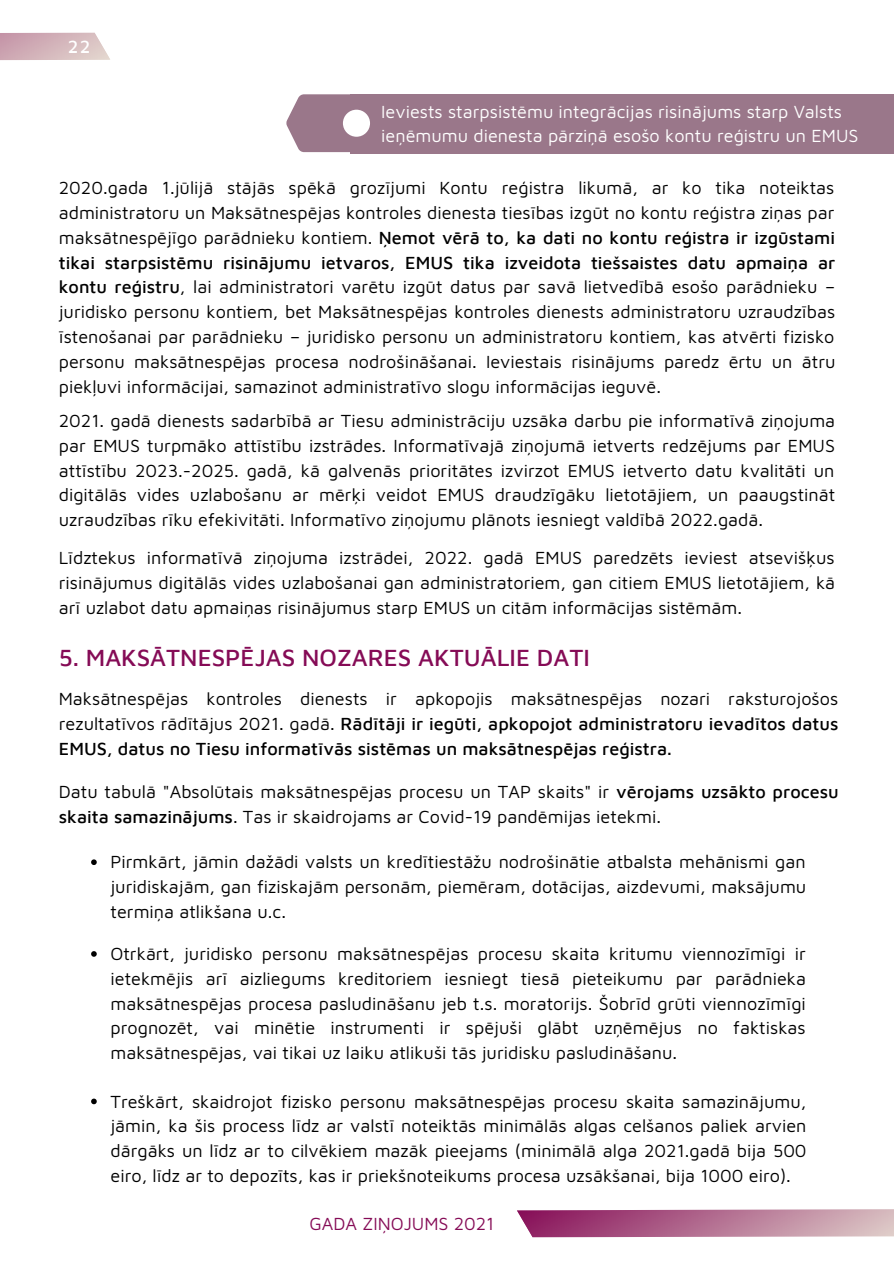
<style>
.page{position:relative;width:894px;height:1264px;background:#fff}
.page>*{position:absolute;margin:0;border:0;box-sizing:border-box;transform-origin:0 0}
.t1{font:500 24px "Maven Pro";color:#850b56}
.t2{font:18px/24.8px "Maven Pro";color:#000;text-align:justify}
.t3{font:500 18px/24.8px "Maven Pro";color:#000;text-align:justify}
.t4{font:18px/24.8px "Maven Pro";color:#fff}
.t5{font:18px "Maven Pro";color:#850b56}
.t6{font:500 18px "Maven Pro";color:#fff}
.s1{font-weight:500}
.s2{font-weight:400}
</style>
<div class="page">
<svg style="left:0;top:32px;width:110px;height:29px;background:#d8bdc2"></svg>
<svg style="left:517px;top:1209px;width:376px;height:29px;background:#b97a9a"></svg>
<div style="left:350px;top:94px;width:543px;height:59px;background:#9a778a"></div>
<svg style="left:286px;top:94px;width:71px;height:58px"></svg>
<div style="left:343px;top:110px;width:27px;height:27px;background:#fff;border-radius:50%"></div>
<svg style="left:91px;top:859px;width:6px;height:6px"></svg>
<svg style="left:91px;top:951px;width:6px;height:5px"></svg>
<svg style="left:91px;top:1098px;width:6px;height:6px"></svg>
<p class="t6" style="left:68px;top:36px;width:24px">22</p>
<p class="t4" style="left:381px;top:98px;width:478px">Ieviests starpsistēmu integrācijas risinājums starp Valsts ieņēmumu dienesta pārziņā esošo kontu reģistru un EMUS</p>
<p class="t2" style="left:59px;top:175px;width:778px">2020.gada 1.jūlijā stājās spēkā grozījumi Kontu reģistra likumā, ar ko tika noteiktas administratoru un Maksātnespējas kontroles dienesta tiesības izgūt no kontu reģistra ziņas par maksātnespējīgo parādnieku kontiem. <span class="s1">Ņemot vērā to, ka dati no kontu reģistra ir izgūstami tikai starpsistēmu risinājumu ietvaros, EMUS tika izveidota tiešsaistes datu apmaiņa ar kontu reģistru</span>, lai administratori varētu izgūt datus par savā lietvedībā esošo parādnieku – juridisko personu kontiem, bet Maksātnespējas kontroles dienests administratoru uzraudzības īstenošanai par parādnieku – juridisko personu un administratoru kontiem, kas atvērti fizisko personu maksātnespējas procesa nodrošināšanai. Ieviestais risinājums paredz ērtu un ātru piekļuvi informācijai, samazinot administratīvo slogu informācijas ieguvē.</p>
<p class="t2" style="left:59px;top:408px;width:777px">2021. gadā dienests sadarbībā ar Tiesu administrāciju uzsāka darbu pie informatīvā ziņojuma par EMUS turpmāko attīstību izstrādes. Informatīvajā ziņojumā ietverts redzējums par EMUS attīstību 2023.-2025. gadā, kā galvenās prioritātes izvirzot EMUS ietverto datu kvalitāti un digitālās vides uzlabošanu ar mērķi veidot EMUS draudzīgāku lietotājiem, un paaugstināt uzraudzības rīku efekivitāti. Informatīvo ziņojumu plānots iesniegt valdībā 2022.gadā.</p>
<p class="t2" style="left:59px;top:545px;width:777px">Līdztekus informatīvā ziņojuma izstrādei, 2022. gadā EMUS paredzēts ieviest atsevišķus risinājumus digitālās vides uzlabošanai gan administratoriem, gan citiem EMUS lietotājiem, kā arī uzlabot datu apmaiņas risinājumus starp EMUS un citām informācijas sistēmām.</p>
<h1 class="t1" style="left:59px;top:643px;width:532px">5. MAKSĀTNESPĒJAS NOZARES AKTUĀLIE DATI</h1>
<p class="t3" style="left:59px;top:686px;width:781px"><span class="s2">Maksātnespējas kontroles dienests ir apkopojis maksātnespējas nozari raksturojošos rezultatīvos rādītājus 2021. gadā.</span> Rādītāji ir iegūti, apkopojot administratoru ievadītos datus EMUS, datus no Tiesu informatīvās sistēmas un maksātnespējas reģistra.</p>
<p class="t2" style="left:59px;top:779px;width:781px">Datu tabulā "Absolūtais maksātnespējas procesu un TAP skaits" ir <span class="s1">vērojams uzsākto procesu skaita samazinājums</span>. Tas ir skaidrojams ar Covid-19 pandēmijas ietekmi.</p>
<p class="t2" style="left:110px;top:849px;width:697px">Pirmkārt, jāmin dažādi valsts un kredītiestāžu nodrošinātie atbalsta mehānismi gan juridiskajām, gan fiziskajām personām, piemēram, dotācijas, aizdevumi, maksājumu termiņa atlikšana u.c.</p>
<p class="t2" style="left:110px;top:941px;width:696px">Otrkārt, juridisko personu maksātnespējas procesu skaita kritumu viennozīmīgi ir ietekmējis arī aizliegums kreditoriem iesniegt tiesā pieteikumu par parādnieka maksātnespējas procesa pasludināšanu jeb t.s. moratorijs. Šobrīd grūti viennozīmīgi prognozēt, vai minētie instrumenti ir spējuši glābt uzņēmējus no faktiskas maksātnespējas, vai tikai uz laiku atlikuši tās juridisku pasludināšanu.</p>
<p class="t2" style="left:110px;top:1088px;width:697px">Treškārt, skaidrojot fizisko personu maksātnespējas procesu skaita samazinājumu, jāmin, ka šis process līdz ar valstī noteiktās minimālās algas celšanos paliek arvien dārgāks un līdz ar to cilvēkiem mazāk pieejams (minimālā alga 2021.gadā bija 500 eiro, līdz ar to depozīts, kas ir priekšnoteikums procesa uzsākšanai, bija 1000 eiro).</p>
<p class="t5" style="left:309px;top:1212px;width:186px">GADA ZIŅOJUMS 2021</p>
</div>
